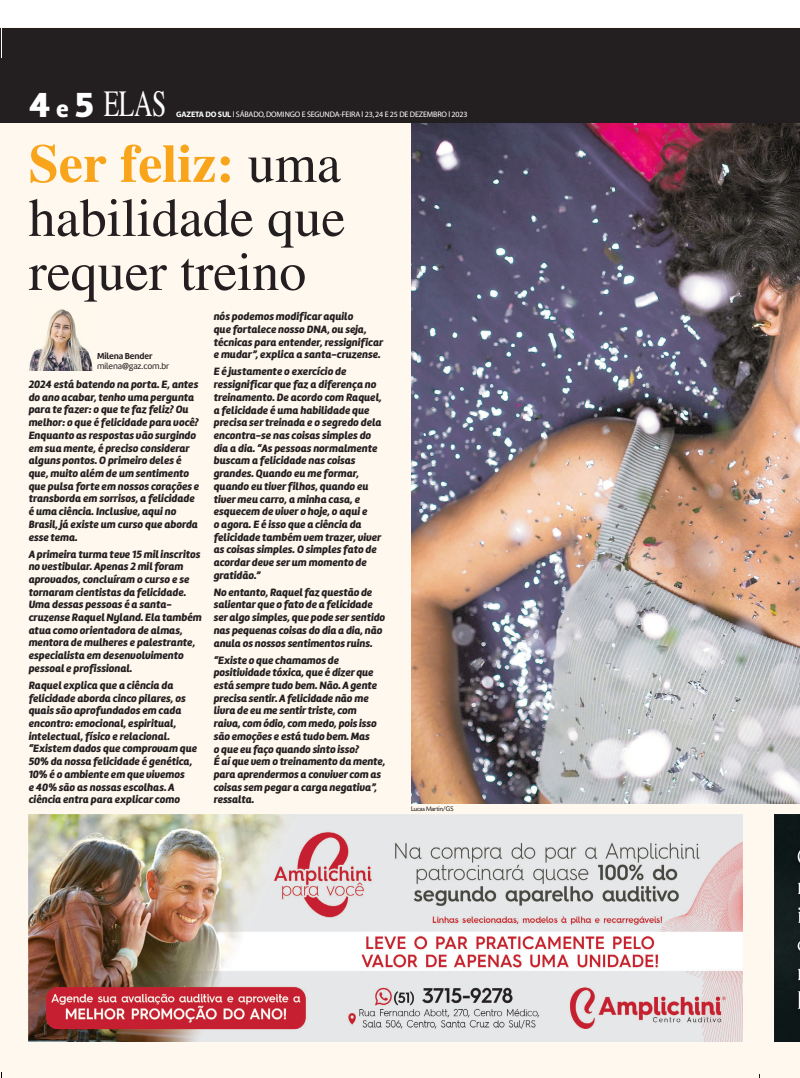
<style>
.page{position:relative;width:800px;height:1078px;background:#fff}
.page>*{position:absolute;margin:0;border:0;box-sizing:border-box;transform-origin:0 0}
.t1{font:54px/54px "Tribune";color:#231f20;text-align:justify}
.t2{font:36.5px "Times";color:#fff;scale:.7 1}
.t3{font:italic 900 11px/12.7px "Amelia";letter-spacing:-.005em;color:#231f20}
.t4{font:9px/10px "Amelia";letter-spacing:-.01em;color:#231f20}
.t5{font:8px "Myriad";letter-spacing:-.02em;color:#fff}
.t6{font:7px "Today SHOP";letter-spacing:-.01em;color:#231f20}
.s1{font-family:"Amelia";font-weight:900;font-size:36px}
.s2{font-family:"Amelia";font-weight:900;font-size:24px}
.s3{font-weight:700;color:#f9a51b}
.s4{font-weight:700}
</style>
<div class="page">
<div style="left:0;top:28px;width:799px;height:1049px;background:#fef8ee"></div>
<img style="left:411px;top:123px;width:388px;height:680px">
<div style="left:0;top:28px;width:799px;height:95px;background:#231f20"></div>
<hr style="left:2px;top:28px;width:1px;height:30px;background:#fff">
<img style="left:29px;top:814px;width:713px;height:227px">
<div style="left:774px;top:814px;width:25px;height:227px;background:#101a1b"></div>
<img style="left:29px;top:309px;width:64px;height:61px">
<p class="t2" style="left:29px;top:89px;width:198px"><span class="s1">4</span> <span class="s2">e</span> <span class="s1">5</span> ELAS</p>
<p class="t1" style="left:29px;top:135px;width:318px"><span class="s3">Ser feliz:</span> uma habilidade que requer treino</p>
<p class="t5" style="left:176px;top:111px;width:293px"><span class="s4">GAZETA DO SUL</span> l SÁBADO, DOMINGO E SEGUNDA-FEIRA l 23, 24 E 25 DE DEZEMBRO l 2023</p>
<p class="t4" style="left:97px;top:352px;width:74px"><span class="s4">Milena Bender </span>milena@gaz.com.br</p>
<p class="t3" style="left:29px;top:379px;width:172px">2024 está batendo na porta. E, antes do ano acabar, tenho uma pergunta para te fazer: o que te faz feliz? Ou melhor: o que é felicidade para você?<br>Enquanto as respostas vão surgindo em sua mente, é preciso considerar alguns pontos. O primeiro deles é que, muito além de um sentimento que pulsa forte em nossos corações e transborda em sorrisos, a felicidade é uma ciência. Inclusive, aqui no<br>Brasil, já existe um curso que aborda esse tema.</p>
<p class="t3" style="left:29px;top:548px;width:174px">A primeira turma teve 15 mil inscritos no vestibular. Apenas 2 mil foram aprovados, concluíram o curso e se tornaram cientistas da felicidade.<br>Uma dessas pessoas é a santa&shy;cruzense Raquel Nyland. Ela também atua como orientadora de almas, mentora de mulheres e palestrante, especialista em desenvolvimento pessoal e profissional.</p>
<p class="t3" style="left:29px;top:679px;width:170px">Raquel explica que a ciência da felicidade aborda cinco pilares, os quais são aprofundados em cada encontro: emocional, espiritual, intelectual, físico e relacional. “Existem dados que comprovam que<br>50% da nossa felicidade é genética,<br>10% é o ambiente em que vivemos<br>e 40% são as nossas escolhas. A ciência entra para explicar como</p>
<p class="t3" style="left:214px;top:311px;width:171px">nós podemos modificar aquilo<br>que fortalece nosso DNA, ou seja, técnicas para entender, ressignificar e mudar”, explica a santa-cruzense.</p>
<p class="t3" style="left:214px;top:366px;width:169px">E é justamente o exercício de ressignificar que faz a diferença no treinamento. De acordo com Raquel, a felicidade é uma habilidade que precisa ser treinada e o segredo dela encontra-se nas coisas simples do dia a dia. “As pessoas normalmente buscam a felicidade nas coisas grandes. Quando eu me formar, quando eu tiver filhos, quando eu tiver meu carro, a minha casa, e esquecem de viver o hoje, o aqui e<br>o agora. E é isso que a ciência da felicidade também vem trazer, viver as coisas simples. O simples fato de acordar deve ser um momento de gratidão.”</p>
<p class="t3" style="left:214px;top:586px;width:173px">No entanto, Raquel faz questão de salientar que o fato de a felicidade ser algo simples, que pode ser sentido nas pequenas coisas do dia a dia, não anula os nossos sentimentos ruins.</p>
<p class="t3" style="left:214px;top:654px;width:173px">“Existe o que chamamos de positividade tóxica, que é dizer que está sempre tudo bem. Não. A gente precisa sentir. A felicidade não me livra de eu me sentir triste, com raiva, com ódio, com medo, pois isso são emoções e está tudo bem. Mas<br>o que eu faço quando sinto isso?<br>É aí que vem o treinamento da mente, para aprendermos a conviver com as coisas sem pegar a carga negativa”, ressalta.</p>
<p class="t6" style="left:411px;top:804px;width:44px">Lucas Martin/GS</p>
</div>
